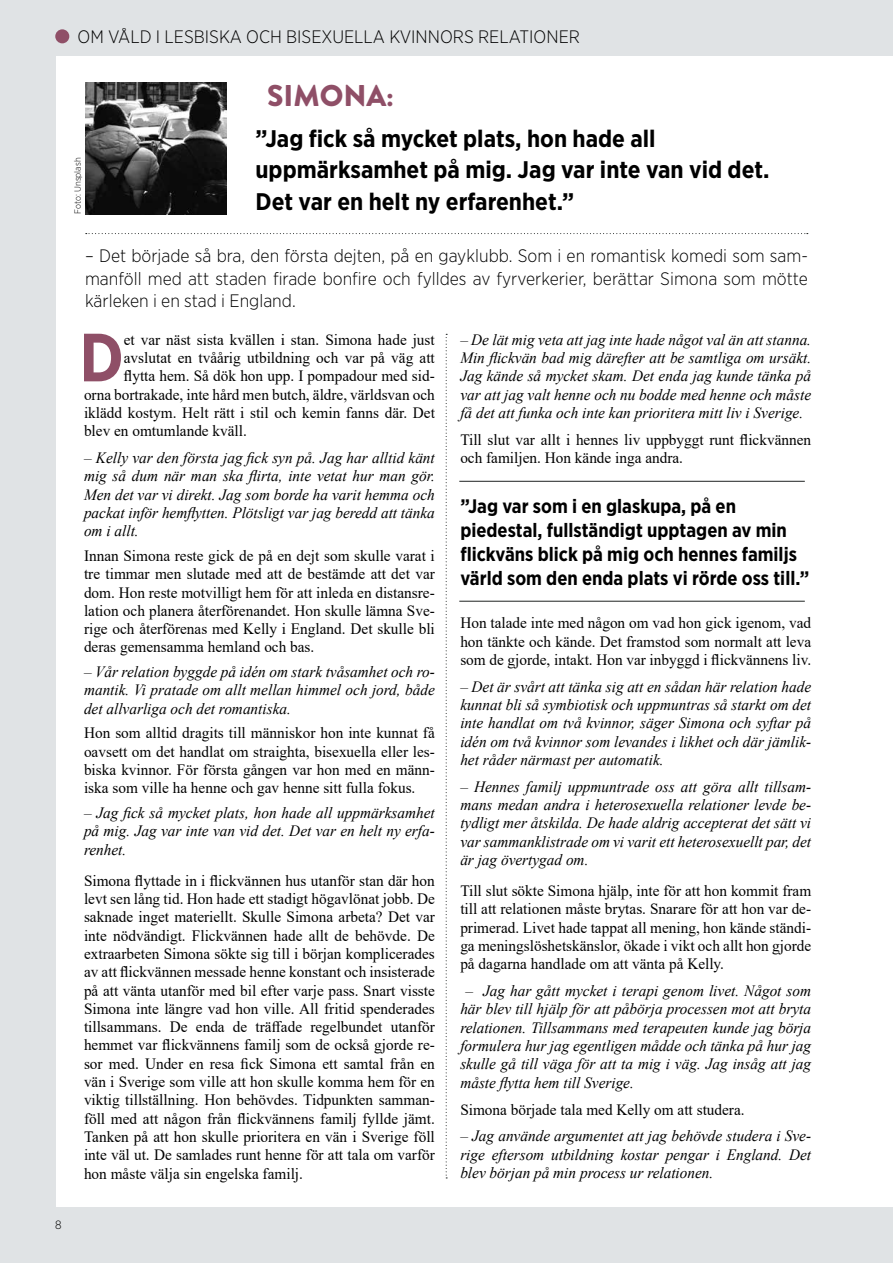
<style>
.page{position:relative;width:893px;height:1263px;background:#fff}
.page>*{position:absolute;margin:0;border:0;box-sizing:border-box;transform-origin:0 0}
.Brödtext_times{font:700 68.1px "Gotham Narrow";color:#8f4f67}
.Rubrik_1{font:900 30px "Brandon Grotesque";color:#8f4f67}
.t1{font:700 24px/31.5px "Gotham Narrow";color:#000}
.citat_stort{font:700 19.5px/24px "Gotham Narrow";color:#000}
.Inledning_Ingress{font:300 18px/22.5px "Gotham Narrow";color:#000;text-align:justify}
.Brödtext_times-2{font:15.75px/18.3px "Times New Roman";color:#000;text-align:justify}
.brödtext_kursiv{font:italic 15.75px/18.3px "Times New Roman";color:#000;text-align:justify}
.Brödtext_times-3{font:italic 15.75px/18.3px "Times New Roman";color:#000;text-align:justify}
.t2{font:300 12px "Gotham Narrow";color:#000}
.t3{font:300 9px "Gotham Narrow";color:#000}
</style>
<div class="page">
<div style="left:0;top:0;width:893px;height:55px;background:#e0e3e5"></div>
<div style="left:0;top:0;width:55px;height:1263px;background:#e0e3e5"></div>
<div style="left:0;top:1208px;width:893px;height:55px;background:#e0e3e5"></div>
<img style="left:85px;top:83px;width:142px;height:132px">
<svg style="left:86px;top:233px;width:722px;height:1px"></svg>
<svg style="left:446px;top:334px;width:1px;height:844px"></svg>
<div style="left:55px;top:29px;width:14px;height:14px;background:#8f4f67;border-radius:50%"></div>
<hr style="left:459px;top:481px;width:346px;height:1px;background:#1e2221">
<hr style="left:459px;top:601px;width:346px;height:1px;background:#1e2221">
<p class="Inledning_Ingress" style="left:78px;top:25px;width:504px">OM VÅLD I LESBISKA OCH BISEXUELLA KVINNORS RELATIONER</p>
<p class="t3" style="left:72px;top:214px;width:58px;rotate:-90deg">Foto: Unsplash</p>
<h1 class="Rubrik_1" style="left:267px;top:74px;width:128px">SIMONA:</h1>
<p class="t1" style="left:255px;top:122px;width:516px">”Jag fick så mycket plats, hon hade all uppmärksamhet på mig. Jag var inte van vid det.<br>Det var en helt ny erfarenhet.”</p>
<p class="Inledning_Ingress" style="left:85px;top:244px;width:724px">– Det började så bra, den första dejten, på en gayklubb. Som i en romantisk komedi som sam&shy;manföll med att staden firade bonfire och fylldes av fyrverkerier, berättar Simona som mötte kärleken i en stad i England.</p>
<p class="Brödtext_times" style="left:79px;top:314px;width:46px">D</p>
<p class="Brödtext_times-2" style="left:124px;top:330px;width:312px">et var näst sista kvällen i stan. Simona hade just</p>
<p class="brödtext_kursiv" style="left:460px;top:330px;width:352px">– De lät mig veta att jag inte hade något val än att stanna.<br>Min flickvän bad mig därefter att be samtliga om ursäkt.<br>Jag kände så mycket skam. Det enda jag kunde tänka på var att jag valt henne och nu bodde med henne och måste få det att funka och inte kan prioritera mitt liv i Sverige.</p>
<p class="Brödtext_times-2" style="left:460px;top:430px;width:352px">Till slut var allt i hennes liv uppbyggt runt flickvännen och familjen. Hon kände inga andra.</p>
<p class="citat_stort" style="left:460px;top:494px;width:350px">”Jag var som i en glaskupa, på en piedestal, fullständigt upptagen av min flickväns blick på mig och hennes familjs värld som den enda plats vi rörde oss till.”</p>
<p class="Brödtext_times-2" style="left:460px;top:613px;width:352px">Hon talade inte med någon om vad hon gick igenom, vad hon tänkte och kände. Det framstod som normalt att leva som de gjorde, intakt. Hon var inbyggd i flickvännens liv.</p>
<p class="brödtext_kursiv" style="left:460px;top:677px;width:352px">– Det är svårt att tänka sig att en sådan här relation hade kunnat bli så symbiotisk och uppmuntras så starkt om det inte handlat om två kvinnor, säger Simona och syftar på idén om två kvinnor som levandes i likhet och där jämlik&shy;het råder närmast per automatik.</p>
<p class="brödtext_kursiv" style="left:460px;top:777px;width:352px">– Hennes familj uppmuntrade oss att göra allt tillsam&shy;mans medan andra i heterosexuella relationer levde be&shy;tydligt mer åtskilda. De hade aldrig accepterat det sätt vi var sammanklistrade om vi varit ett heterosexuellt par, det är jag övertygad om.</p>
<p class="Brödtext_times-2" style="left:460px;top:881px;width:352px">Till slut sökte Simona hjälp, inte för att hon kommit fram till att relationen måste brytas. Snarare för att hon var de&shy;primerad. Livet hade tappat all mening, hon kände ständi&shy;ga meningslöshetskänslor, ökade i vikt och allt hon gjorde på dagarna handlade om att vänta på Kelly.</p>
<p class="Brödtext_times-3" style="left:460px;top:981px;width:352px;text-indent:5px">– Jag har gått mycket i terapi genom livet. Något som här blev till hjälp för att påbörja processen mot att bryta relationen. Tillsammans med terapeuten kunde jag börja formulera hur jag egentligen mådde och tänka på hur jag skulle gå till väga för att ta mig i väg. Jag insåg att jag måste flytta hem till Sverige.</p>
<p class="Brödtext_times-2" style="left:460px;top:1099px;width:286px">Simona började tala med Kelly om att studera.</p>
<p class="brödtext_kursiv" style="left:460px;top:1126px;width:352px">– Jag använde argumentet att jag behövde studera i Sve&shy;rige eftersom utbildning kostar pengar i England. Det blev början på min process ur relationen.</p>
<p class="Brödtext_times-2" style="left:124px;top:348px;width:313px">avslutat en tvåårig utbildning och var på väg att</p>
<p class="Brödtext_times-2" style="left:124px;top:366px;width:312px">flytta hem. Så dök hon upp. I pompadour med sid-</p>
<p class="Brödtext_times-2" style="left:84px;top:385px;width:352px">orna bortrakade, inte hård men butch, äldre, världsvan och</p>
<p class="Brödtext_times-2" style="left:84px;top:403px;width:352px">iklädd kostym. Helt rätt i stil och kemin fanns där. Det</p>
<p class="Brödtext_times-2" style="left:84px;top:421px;width:164px">blev en omtumlande kväll.</p>
<p class="brödtext_kursiv" style="left:84px;top:448px;width:352px">– Kelly var den första jag fick syn på. Jag har alltid känt mig så dum när man ska flirta, inte vetat hur man gör.<br>Men det var vi direkt. Jag som borde ha varit hemma och packat inför hemflytten. Plötsligt var jag beredd att tänka om i allt.</p>
<p class="Brödtext_times-2" style="left:84px;top:546px;width:352px">Innan Simona reste gick de på en dejt som skulle varat i tre timmar men slutade med att de bestämde att det var dom. Hon reste motvilligt hem för att inleda en distansre&shy;lation och planera återförenandet. Hon skulle lämna Sve&shy;rige och återförenas med Kelly i England. Det skulle bli deras gemensamma hemland och bas.</p>
<p class="brödtext_kursiv" style="left:84px;top:662px;width:352px">– Vår relation byggde på idén om stark tvåsamhet och ro&shy;mantik. Vi pratade om allt mellan himmel och jord, både det allvarliga och det romantiska.</p>
<p class="Brödtext_times-2" style="left:84px;top:723px;width:352px">Hon som alltid dragits till människor hon inte kunnat få oavsett om det handlat om straighta, bisexuella eller les&shy;biska kvinnor. För första gången var hon med en männ&shy;iska som ville ha henne och gav henne sitt fulla fokus.</p>
<p class="brödtext_kursiv" style="left:84px;top:803px;width:352px">– Jag fick så mycket plats, hon hade all uppmärksamhet på mig. Jag var inte van vid det. Det var en helt ny erfa&shy;renhet.</p>
<p class="Brödtext_times-2" style="left:84px;top:871px;width:352px">Simona flyttade in i flickvännen hus utanför stan där hon levt sen lång tid. Hon hade ett stadigt högavlönat jobb. De saknade inget materiellt. Skulle Simona arbeta? Det var inte nödvändigt. Flickvännen hade allt de behövde. De extraarbeten Simona sökte sig till i början komplicerades av att flickvännen messade henne konstant och insisterade på att vänta utanför med bil efter varje pass. Snart visste Simona inte längre vad hon ville. All fritid spenderades tillsammans. De enda de träffade regelbundet utanför hemmet var flickvännens familj som de också gjorde re&shy;sor med. Under en resa fick Simona ett samtal från en vän i Sverige som ville att hon skulle komma hem för en viktig tillställning. Hon behövdes. Tidpunkten samman&shy;föll med att någon från flickvännens familj fyllde jämt.<br>Tanken på att hon skulle prioritera en vän i Sverige föll inte väl ut. De samlades runt henne för att tala om varför hon måste välja sin engelska familj.</p>
<p class="t2" style="left:55px;top:1217px;width:8px">8</p>
</div>
